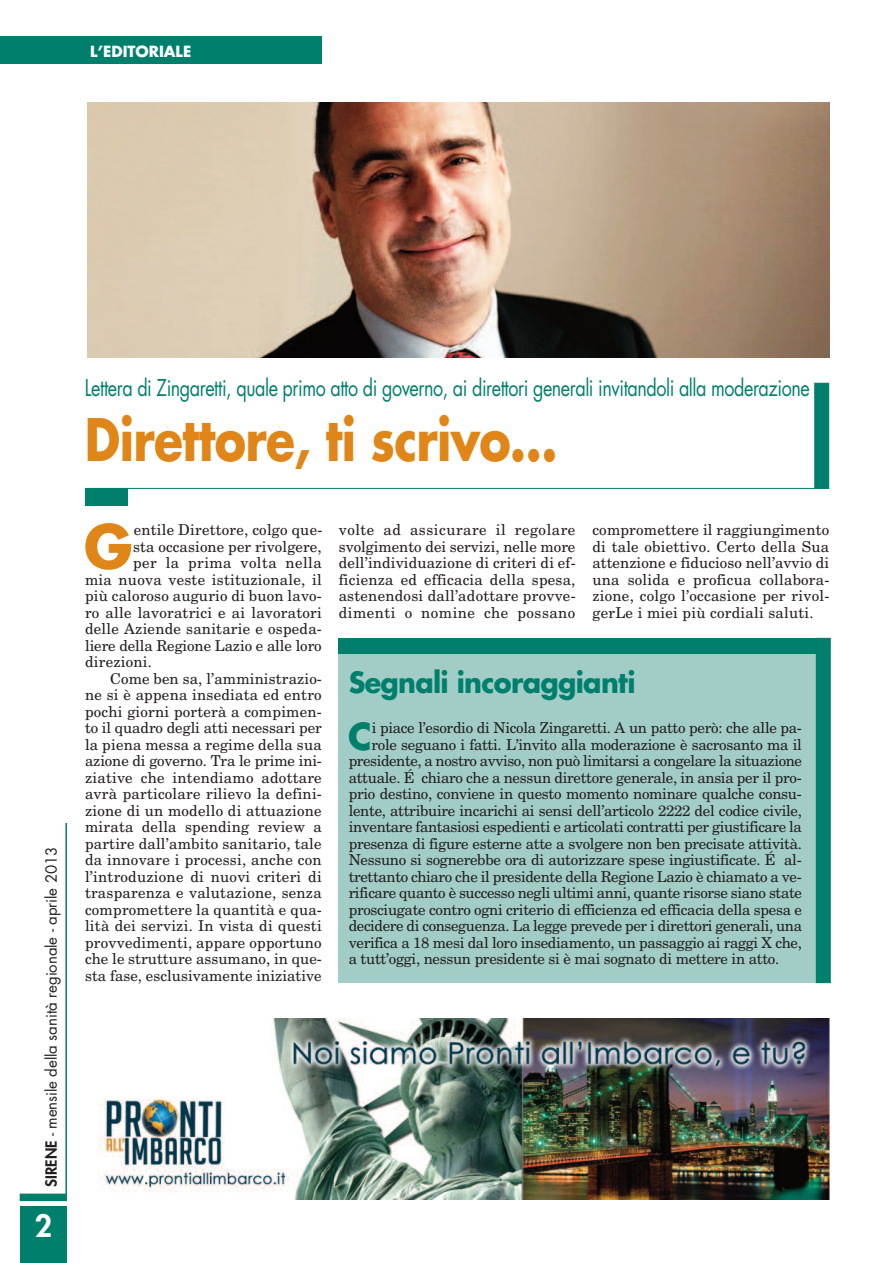
<style>
.page{position:relative;width:893px;height:1263px;background:#fff}
.page>*{position:absolute;margin:0;border:0;box-sizing:border-box;transform-origin:0 0}
.t1{font:700 58.2px "Futura";color:#e08619}
.t2{font:700 57px "Futura";letter-spacing:-.015em;color:#e08619;scale:.83 1}
.t3{font:700 36.15px "Futura";color:#00806c}
.t4{font:800 30px "Futura";color:#fff}
.t5{font:700 28.5px "Futura";letter-spacing:-.025em;color:#00806c;scale:.95 1}
.t6{font:22.5px "Futura";letter-spacing:-.025em;color:#00806c;scale:.8 1}
.t7{font:15px/16.5px "New Century Schlbk";letter-spacing:-.02em;color:#231f20;text-align:justify}
.t8{font:15px "New Century Schlbk";letter-spacing:.015em;color:#231f20}
.t9{font:15px "New Century Schlbk";letter-spacing:.01em;color:#231f20}
.t10{font:15px "Futura";letter-spacing:-.005em;color:#231f20}
.t11{font:15px "New Century Schlbk";color:#231f20}
.t12{font:15px "New Century Schlbk";letter-spacing:.005em;color:#231f20}
.t13{font:15px "New Century Schlbk";letter-spacing:.03em;color:#231f20}
.t14{font:700 15px "Futura";color:#fff}
.s1{font-weight:800}
</style>
<div class="page">
<div style="left:20px;top:1193px;width:46px;height:8px;background:#00806c"></div>
<hr style="left:65px;top:823px;width:2px;height:378px;background:#00806c">
<div style="left:20px;top:1207px;width:47px;height:56px;background:#00806c"></div>
<div style="left:0;top:37px;width:322px;height:27px;background:#00806c"></div>
<div style="left:85px;top:488px;width:42px;height:17px;background:#00806c"></div>
<hr style="left:85px;top:488px;width:744px;height:1px;background:#00806c">
<div style="left:814px;top:383px;width:15px;height:106px;background:#00806c"></div>
<img style="left:88px;top:102px;width:741px;height:256px">
<div style="left:339px;top:638px;width:490px;height:345px;background:#a2cdc7"></div>
<div style="left:816px;top:638px;width:15px;height:345px;background:#00806c"></div>
<div style="left:339px;top:638px;width:490px;height:16px;background:#00806c"></div>
<img style="left:99px;top:1019px;width:730px;height:180px">
<p class="t14" style="left:90px;top:44px;width:103px">L’EDITORIALE</p>
<p class="t10" style="left:44px;top:1186px;width:341px;rotate:-90deg"><span class="s1">SIRENE</span> - mensile della sanità regionale - aprile 2013</p>
<h3 class="t4" style="left:35px;top:1211px;width:19px">2</h3>
<h3 class="t6" style="left:85px;top:378px;width:907px">Lettera di Zingaretti, quale primo atto di governo, ai direttori generali invitandoli alla moderazione</h3>
<h2 class="t2" style="left:85px;top:413px;width:571px">Direttore, ti scrivo…</h2>
<h1 class="t1" style="left:84px;top:520px;width:50px">G</h1>
<p class="t8" style="left:134px;top:521px;width:190px">entile Direttore, colgo que-</p>
<p class="t9" style="left:133px;top:538px;width:190px">sta occasione per rivolgere,</p>
<p class="t13" style="left:133px;top:554px;width:190px">per la prima volta nella</p>
<p class="t8" style="left:85px;top:571px;width:238px">mia nuova veste istituzionale, il</p>
<p class="t9" style="left:85px;top:587px;width:238px">più caloroso augurio di buon lavo-</p>
<p class="t8" style="left:85px;top:604px;width:238px">ro alle lavoratrici e ai lavoratori</p>
<p class="t8" style="left:85px;top:620px;width:238px">delle Aziende sanitarie e ospeda-</p>
<p class="t7" style="left:85px;top:637px;width:238px">liere della Regione Lazio e alle loro</p>
<p class="t8" style="left:85px;top:653px;width:69px">direzioni.</p>
<p class="t9" style="left:110px;top:670px;width:213px">Come ben sa, l’amministrazio-</p>
<p class="t8" style="left:85px;top:686px;width:238px">ne si è appena insediata ed entro</p>
<p class="t8" style="left:85px;top:703px;width:238px">pochi giorni porterà a compimen-</p>
<p class="t7" style="left:85px;top:720px;width:238px">to il quadro degli atti necessari per</p>
<p class="t8" style="left:85px;top:736px;width:238px">la piena messa a regime della sua</p>
<p class="t7" style="left:85px;top:753px;width:238px">azione di governo. Tra le prime ini-</p>
<p class="t8" style="left:85px;top:769px;width:238px">ziative che intendiamo adottare</p>
<p class="t8" style="left:85px;top:785px;width:238px">avrà particolare rilievo la defini-</p>
<p class="t8" style="left:85px;top:802px;width:238px">zione di un modello di attuazione</p>
<p class="t8" style="left:85px;top:818px;width:238px">mirata della spending review a</p>
<p class="t8" style="left:85px;top:835px;width:238px">partire dall’ambito sanitario, tale</p>
<p class="t8" style="left:85px;top:851px;width:238px">da innovare i processi, anche con</p>
<p class="t8" style="left:85px;top:868px;width:238px">l’introduzione di nuovi criteri di</p>
<p class="t8" style="left:85px;top:884px;width:238px">trasparenza e valutazione, senza</p>
<p class="t8" style="left:85px;top:901px;width:238px">compromettere la quantità e qua-</p>
<p class="t8" style="left:85px;top:917px;width:238px">lità dei servizi. In vista di questi</p>
<p class="t8" style="left:85px;top:934px;width:238px">provvedimenti, appare opportuno</p>
<p class="t12" style="left:85px;top:950px;width:238px">che le strutture assumano, in que-</p>
<p class="t11" style="left:85px;top:967px;width:238px">sta fase, esclusivamente iniziative</p>
<p class="t7" style="left:339px;top:522px;width:238px">volte ad assicurare il regolare svolgimento dei servizi, nelle more dell’individuazione di criteri di ef&shy;ficienza ed efficacia della spesa, astenendosi dall’adottare provve&shy;dimenti o nomine che possano</p>
<p class="t7" style="left:592px;top:522px;width:238px">compromettere il raggiungimento di tale obiettivo. Certo della Sua attenzione e fiducioso nell’avvio di una solida e proficua collabora&shy;zione, colgo l’occasione per rivol&shy;gerLe i miei più cordiali saluti.</p>
<h3 class="t5" style="left:349px;top:669px;width:303px">Segnali incoraggianti</h3>
<h3 class="t3" style="left:348px;top:720px;width:25px">C</h3>
<p class="t7" style="left:372px;top:720px;width:432px">i piace l’esordio di Nicola Zingaretti. A un patto però: che alle pa-</p>
<p class="t7" style="left:372px;top:736px;width:432px">role seguano i fatti. L’invito alla moderazione è sacrosanto ma il</p>
<p class="t7" style="left:349px;top:753px;width:455px">presidente, a nostro avviso, non può limitarsi a congelare la situazione</p>
<p class="t7" style="left:349px;top:769px;width:454px">attuale. É chiaro che a nessun direttore generale, in ansia per il pro-</p>
<p class="t7" style="left:349px;top:786px;width:454px">prio destino, conviene in questo momento nominare qualche consu-</p>
<p class="t7" style="left:349px;top:802px;width:455px">lente, attribuire incarichi ai sensi dell’articolo 2222 del codice civile,</p>
<p class="t7" style="left:349px;top:819px;width:455px">inventare fantasiosi espedienti e articolati contratti per giustificare la</p>
<p class="t7" style="left:349px;top:835px;width:455px">presenza di figure esterne atte a svolgere non ben precisate attività.</p>
<p class="t7" style="left:349px;top:852px;width:454px">Nessuno si sognerebbe ora di autorizzare spese ingiustificate. É al-</p>
<p class="t7" style="left:349px;top:868px;width:454px">trettanto chiaro che il presidente della Regione Lazio è chiamato a ve-</p>
<p class="t7" style="left:349px;top:885px;width:455px">rificare quanto è successo negli ultimi anni, quante risorse siano state</p>
<p class="t7" style="left:349px;top:901px;width:455px">prosciugate contro ogni criterio di efficienza ed efficacia della spesa e</p>
<p class="t7" style="left:349px;top:918px;width:455px">decidere di conseguenza. La legge prevede per i direttori generali, una</p>
<p class="t7" style="left:349px;top:934px;width:455px">verifica a 18 mesi dal loro insediamento, un passaggio ai raggi X che,</p>
<p class="t7" style="left:349px;top:951px;width:432px">a tutt’oggi, nessun presidente si è mai sognato di mettere in atto.</p>
</div>
